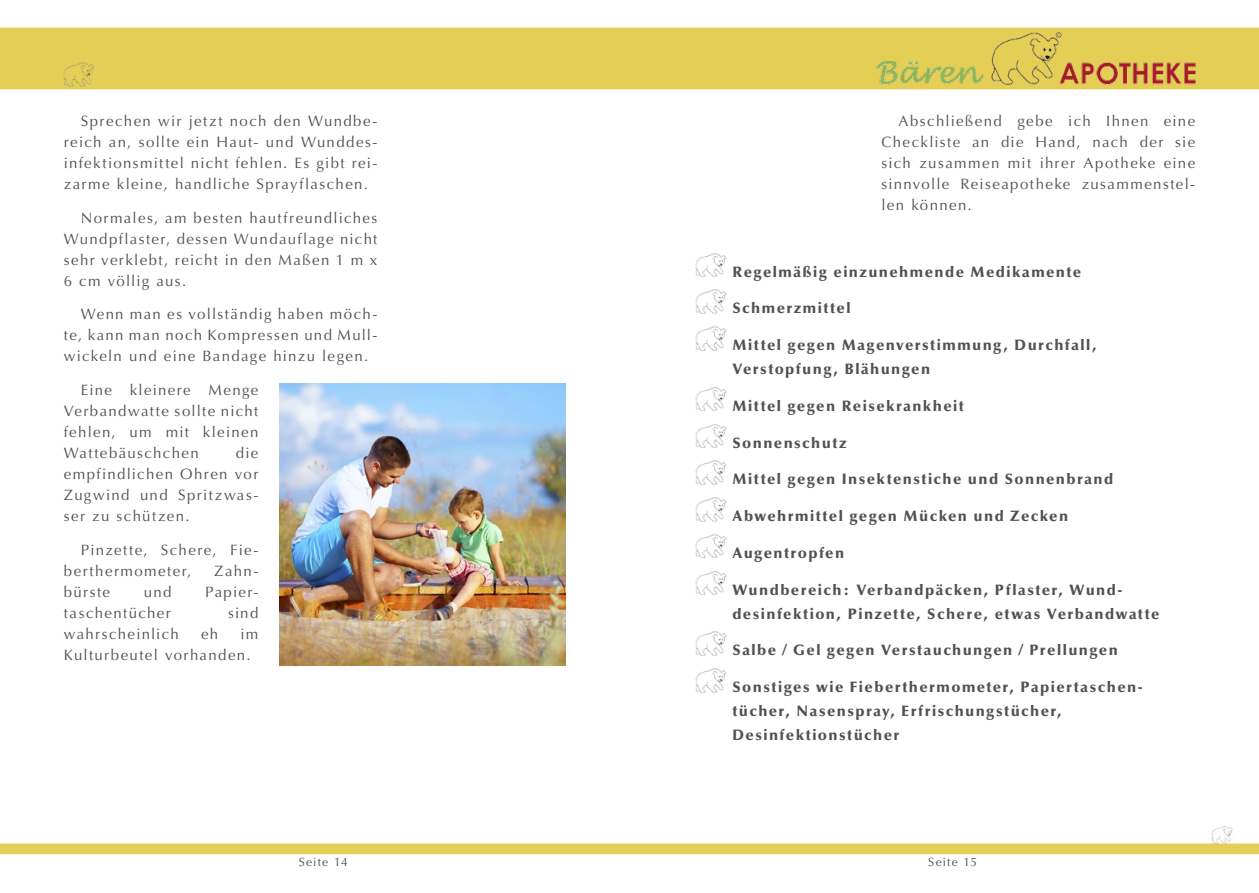
<style>
.page{position:relative;width:1259px;height:893px;background:#fff}
.page>*{position:absolute;margin:0;border:0;box-sizing:border-box;transform-origin:0 0}
.Fließtext{font:15px/21px "Optima";letter-spacing:.09em;color:#515054;text-align:justify}
.Fließt__fett_-_Texta{font:900 15px/24px "Optima";letter-spacing:.095em;color:#515054}
.t1{font:12px "Optima";letter-spacing:.095em;color:#515054}
</style>
<div class="page">
<div style="left:0;top:28px;width:1259px;height:61px;background:#e4ce56"></div>
<svg style="left:0;top:843px;width:1259px;height:11px;background:#e5d05e"></svg>
<img style="left:990px;top:32px;width:71px;height:53px">
<img style="left:877px;top:60px;width:107px;height:25px">
<img style="left:1059px;top:62px;width:137px;height:23px">
<img style="left:64px;top:63px;width:32px;height:23px">
<svg style="left:1055px;top:32px;width:6px;height:6px"></svg>
<img style="left:280px;top:384px;width:286px;height:281px">
<img style="left:1211px;top:827px;width:22px;height:16px">
<img style="left:695px;top:253px;width:32px;height:23px">
<img style="left:695px;top:290px;width:32px;height:23px">
<img style="left:695px;top:327px;width:32px;height:23px">
<img style="left:695px;top:387px;width:32px;height:24px">
<img style="left:695px;top:424px;width:32px;height:24px">
<img style="left:695px;top:461px;width:32px;height:23px">
<img style="left:695px;top:498px;width:32px;height:23px">
<img style="left:695px;top:534px;width:32px;height:24px">
<img style="left:695px;top:571px;width:32px;height:24px">
<img style="left:695px;top:632px;width:32px;height:23px">
<img style="left:695px;top:669px;width:32px;height:23px">
<p class="Fließtext" style="left:64px;top:110px;width:315px;text-indent:17px">Sprechen wir jetzt noch den Wundbe&shy;reich an, sollte ein Haut- und Wunddes&shy;infektionsmittel nicht fehlen. Es gibt rei&shy;zarme kleine, handliche Sprayflaschen.</p>
<p class="Fließtext" style="left:64px;top:207px;width:315px;text-indent:17px">Normales, am besten hautfreundliches Wundpflaster, dessen Wundauflage nicht sehr verklebt, reicht in den Maßen 1 m x 6 cm völlig aus.</p>
<p class="Fließtext" style="left:64px;top:304px;width:315px;text-indent:17px">Wenn man es vollständig haben möch&shy;te, kann man noch Kompressen und Mull&shy;wickeln und eine Bandage hinzu legen.</p>
<p class="Fließtext" style="left:64px;top:380px;width:196px;text-indent:17px">Eine kleinere Menge Verbandwatte sollte nicht fehlen, um mit kleinen Wattebäuschchen</p>
<p class="Fließtext" style="left:64px;top:443px;width:196px;text-indent:172px">die empfindlichen Ohren vor Zugwind und Spritzwas&shy;ser zu schützen.</p>
<p class="Fließtext" style="left:64px;top:539px;width:196px;text-indent:17px">Pinzette, Schere, Fie&shy;berthermometer,</p>
<p class="Fließtext" style="left:214px;top:560px;width:46px">Zahn-</p>
<p class="Fließtext" style="left:64px;top:581px;width:48px">bürste</p>
<p class="Fließtext" style="left:144px;top:581px;width:29px">und</p>
<p class="Fließtext" style="left:205px;top:581px;width:55px">Papier-</p>
<p class="Fließtext" style="left:64px;top:602px;width:109px">taschentücher</p>
<p class="Fließtext" style="left:228px;top:602px;width:32px">sind</p>
<p class="Fließtext" style="left:64px;top:623px;width:116px">wahrscheinlich</p>
<p class="Fließtext" style="left:201px;top:623px;width:19px">eh</p>
<p class="Fließtext" style="left:64px;top:623px;width:196px;text-indent:177px">im<br>Kulturbeutel vorhanden.</p>
<p class="Fließtext" style="left:881px;top:110px;width:315px;text-indent:17px">Abschließend gebe ich Ihnen eine Checkliste an die Hand, nach der sie sich zusammen mit ihrer Apotheke eine sinnvolle Reiseapotheke zusammenstel&shy;len können.</p>
<p class="Fließt__fett_-_Texta" style="left:732px;top:260px;width:350px">Regelmäßig einzunehmende Medikamente</p>
<p class="Fließt__fett_-_Texta" style="left:732px;top:296px;width:120px">Schmerzmittel</p>
<p class="Fließt__fett_-_Texta" style="left:732px;top:333px;width:366px">Mittel gegen Magenverstimmung, Durchfall,<br>Verstopfung, Blähungen</p>
<p class="Fließt__fett_-_Texta" style="left:732px;top:394px;width:233px">Mittel gegen Reisekrankheit</p>
<p class="Fließt__fett_-_Texta" style="left:732px;top:431px;width:116px">Sonnenschutz</p>
<p class="Fließt__fett_-_Texta" style="left:732px;top:467px;width:382px">Mittel gegen Insektenstiche und Sonnenbrand</p>
<p class="Fließt__fett_-_Texta" style="left:732px;top:504px;width:337px">Abwehrmittel gegen Mücken und Zecken</p>
<p class="Fließt__fett_-_Texta" style="left:732px;top:541px;width:113px">Augentropfen</p>
<p class="Fließt__fett_-_Texta" style="left:732px;top:578px;width:428px">Wundbereich: Verbandpäcken, Pflaster, Wund&shy;desinfektion, Pinzette, Schere, etwas Verbandwatte</p>
<p class="Fließt__fett_-_Texta" style="left:732px;top:638px;width:387px">Salbe / Gel gegen Verstauchungen / Prellungen</p>
<p class="Fließt__fett_-_Texta" style="left:732px;top:675px;width:412px">Sonstiges wie Fieberthermometer, Papiertaschen&shy;tücher, Nasenspray, Erfrischungstücher,<br>Desinfektionstücher</p>
<p class="t1" style="left:299px;top:855px;width:51px">Seite 14</p>
<p class="t1" style="left:928px;top:855px;width:50px">Seite 15</p>
</div>
